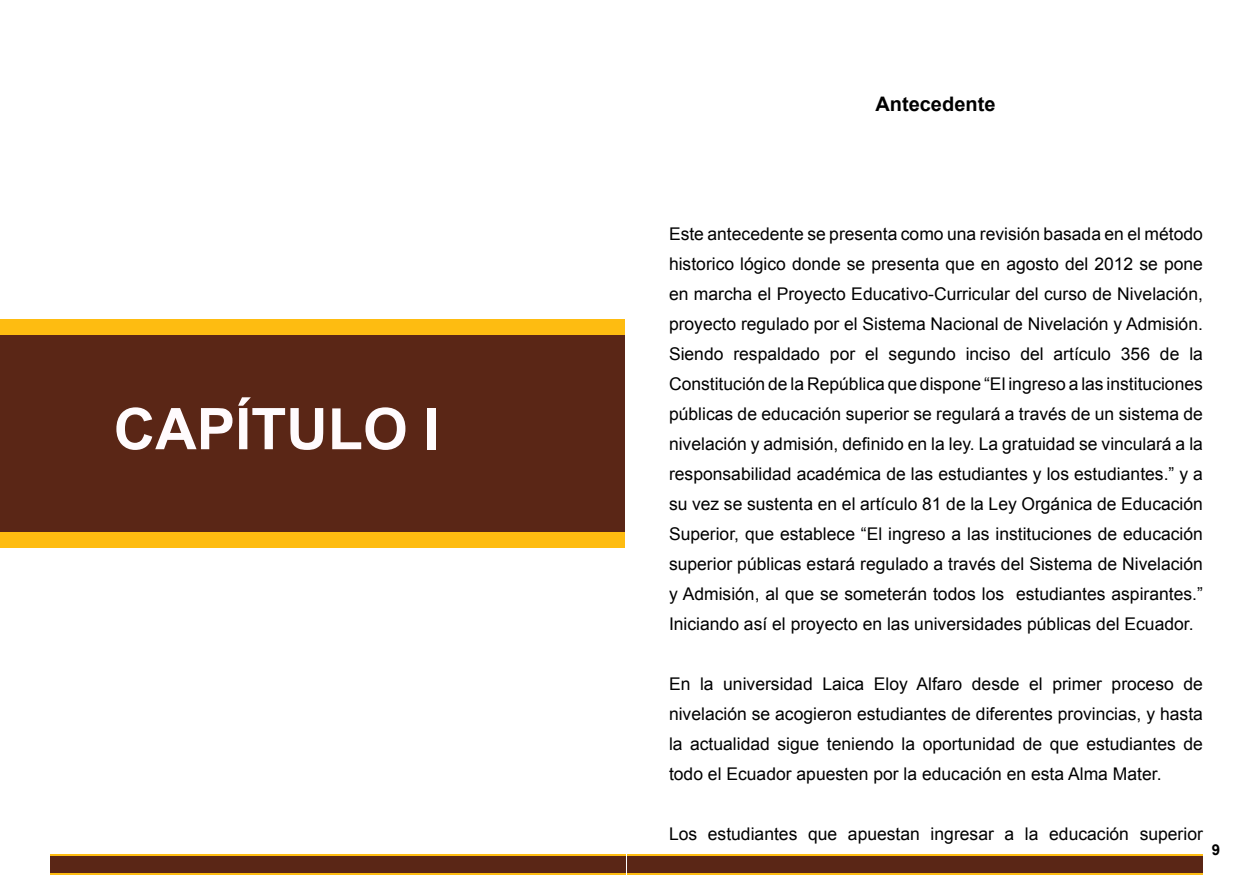
<style>
.page{position:relative;width:1248px;height:886px;background:#fff}
.page>*{position:absolute;margin:0;border:0;box-sizing:border-box;transform-origin:0 0}
.t1{font:700 57.5px "Arial";color:#fffbfd}
.t2{font:700 20px "Arial";color:#000}
.t3{font:17.5px/30px "Arial";color:#000;text-align:justify}
.t4{font:700 15px "Arial";color:#000}
</style>
<div class="page">
<div style="left:50px;top:855px;width:575px;height:19px;background:#5a2616"></div>
<hr style="left:50px;top:855px;width:575px;height:1px;background:#febc11">
<hr style="left:50px;top:873px;width:575px;height:1px;background:#febc11">
<div style="left:627px;top:855px;width:575px;height:19px;background:#5a2616"></div>
<hr style="left:627px;top:855px;width:575px;height:1px;background:#febc11">
<hr style="left:627px;top:873px;width:575px;height:1px;background:#febc11">
<div style="left:0;top:327px;width:624px;height:216px;background:#5a2616"></div>
<div style="left:0;top:320px;width:624px;height:15px;background:#febc11"></div>
<div style="left:0;top:532px;width:624px;height:15px;background:#febc11"></div>
<h1 class="t1" style="left:114px;top:391px;width:327px">CAPÍTULO I</h1>
<p class="t2" style="left:875px;top:91px;width:122px">Antecedente</p>
<p class="t3" style="left:669px;top:219px;width:535px">Este antecedente se presenta como una revisión basada en el método historico lógico donde se presenta que en agosto del 2012 se pone en marcha el Proyecto Educativo-Curricular del curso de Nivelación, proyecto regulado por el Sistema Nacional de Nivelación y Admisión.<br>Siendo respaldado por el segundo inciso del artículo 356 de la Constitución de la República que dispone “El ingreso a las instituciones públicas de educación superior se regulará a través de un sistema de nivelación y admisión, definido en la ley. La gratuidad se vinculará a la responsabilidad académica de las estudiantes y los estudiantes.” y a su vez se sustenta en el artículo 81 de la Ley Orgánica de Educación Superior, que establece “El ingreso a las instituciones de educación superior públicas estará regulado a través del Sistema de Nivelación y Admisión, al que se someterán todos los estudiantes aspirantes.” Iniciando así el proyecto en las universidades públicas del Ecuador.</p>
<p class="t3" style="left:669px;top:669px;width:535px">En la universidad Laica Eloy Alfaro desde el primer proceso de nivelación se acogieron estudiantes de diferentes provincias, y hasta la actualidad sigue teniendo la oportunidad de que estudiantes de todo el Ecuador apuesten por la educación en esta Alma Mater.</p>
<p class="t3" style="left:669px;top:819px;width:535px">Los estudiantes que apuestan ingresar a la educación superior</p>
<p class="t4" style="left:1211px;top:839px;width:10px">9</p>
</div>
